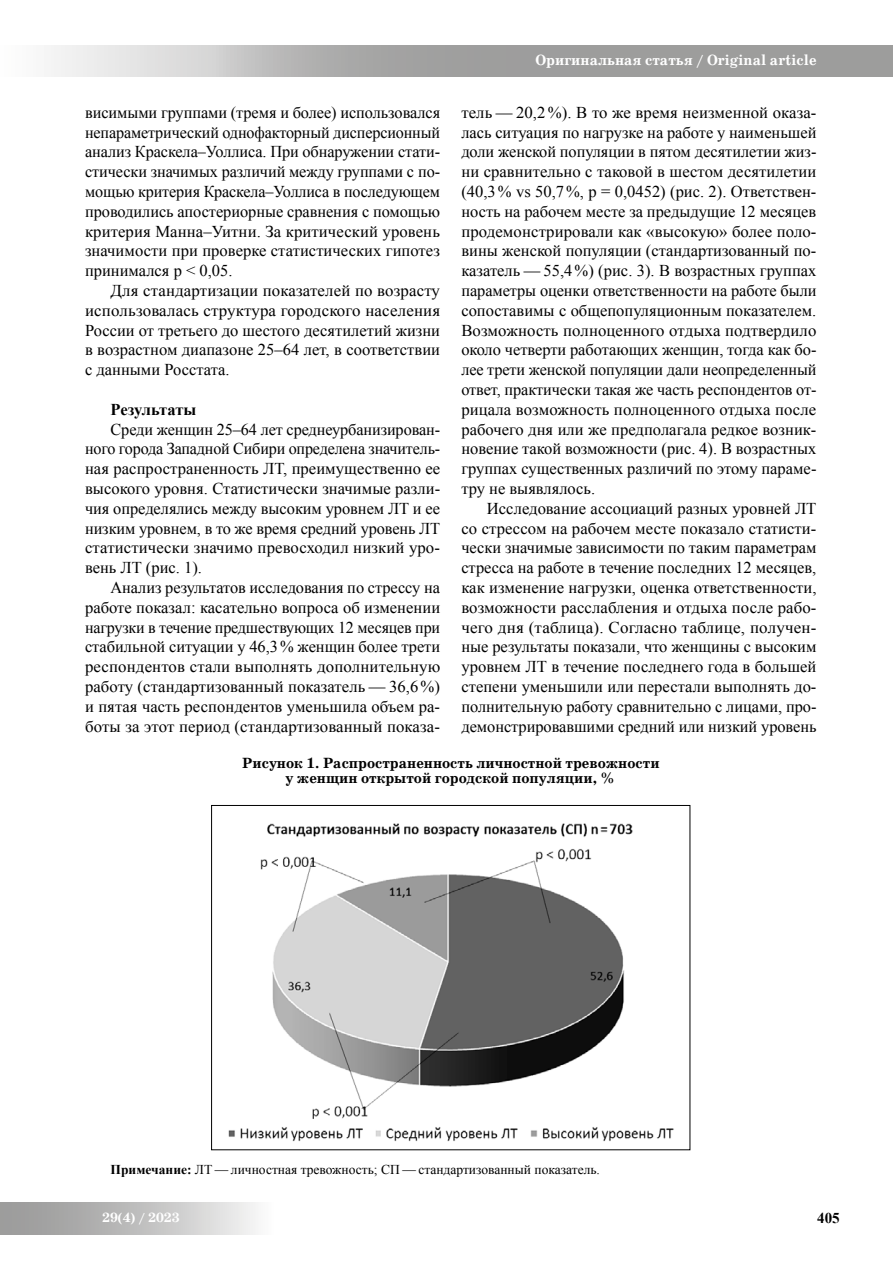
<style>
.page{position:relative;width:893px;height:1263px;background:#fff}
.page>*{position:absolute;margin:0;border:0;box-sizing:border-box;transform-origin:0 0}
.t1{font:16.5px/19.8px "Times New Roman";color:#000;text-align:justify}
.t2{font:700 16.5px "Times New Roman";letter-spacing:-.015em;color:#000}
.t3{font:700 15px/15px "School Book C";color:#000;text-align:center}
.t4{font:700 15px "School Book C";color:#fff}
.t5{font:700 15px "Times New Roman";color:#000}
.t6{font:13.5px "Times New Roman";color:#000}
.t7{font:700 13.5px "School Book C";color:#fff}
.s1{font-weight:700}
</style>
<div class="page">
<svg style="left:51px;top:45px;width:842px;height:32px;background:#b0b0af"></svg>
<div style="left:0;top:1202px;width:274px;height:32px;background:linear-gradient(to right,#909090,#f5f5f5)"></div>
<img style="left:228px;top:823px;width:446px;height:319px">
<p class="t4" style="left:535px;top:52px;width:283px">Оригинальная статья / Original article</p>
<p class="t1" style="left:85px;top:102px;width:357px">висимыми группами (тремя и более) использовался непараметрический однофакторный дисперсионный анализ Краскела–Уоллиса. При обнаружении стати&shy;стически значимых различий между группами с по&shy;мощью критерия Краскела–Уоллиса в последующем проводились апостериорные сравнения с помощью критерия Манна–Уитни. За критический уровень значимости при проверке статистических гипотез принимался р &lt; 0,05.</p>
<p class="t1" style="left:85px;top:280px;width:357px;text-indent:26px">Для стандартизации показателей по возрасту использовалась структура городского населения России от третьего до шестого десятилетий жизни в возрастном диапазоне 25–64 лет, в соответствии с данными Росстата.</p>
<p class="t2" style="left:111px;top:398px;width:87px">Результаты</p>
<p class="t1" style="left:85px;top:419px;width:357px;text-indent:26px">Среди женщин 25–64 лет среднеурбанизирован&shy;ного города Западной Сибири определена значитель&shy;ная распространенность ЛТ, преимущественно ее высокого уровня. Статистически значимые разли&shy;чия определялись между высоким уровнем ЛТ и ее низким уровнем, в то же время средний уровень ЛТ статистически значимо превосходил низкий уро&shy;вень ЛТ (рис. 1).</p>
<p class="t1" style="left:85px;top:577px;width:357px;text-indent:26px">Анализ результатов исследования по стрессу на работе показал: касательно вопроса об изменении нагрузки в течение предшествующих 12 месяцев при стабильной ситуации у 46,3% женщин более трети респондентов стали выполнять дополнительную работу (стандартизованный показатель — 36,6%) и пятая часть респондентов уменьшила объем ра&shy;боты за этот период (стандартизованный показа-</p>
<p class="t1" style="left:461px;top:102px;width:357px">тель — 20,2%). В то же время неизменной оказа&shy;лась ситуация по нагрузке на работе у наименьшей доли женской популяции в пятом десятилетии жиз&shy;ни сравнительно с таковой в шестом десятилетии (40,3% vs 50,7%, p = 0,0452) (рис. 2). Ответствен&shy;ность на рабочем месте за предыдущие 12 месяцев продемонстрировали как «высокую» более поло&shy;вины женской популяции (стандартизованный по&shy;казатель — 55,4%) (рис. 3). В возрастных группах параметры оценки ответственности на работе были сопоставимы с общепопуляционным показателем.<br>Возможность полноценного отдыха подтвердило около четверти работающих женщин, тогда как бо&shy;лее трети женской популяции дали неопределенный ответ, практически такая же часть респондентов от&shy;рицала возможность полноценного отдыха после рабочего дня или же предполагала редкое возник&shy;новение такой возможности (рис. 4). В возрастных группах существенных различий по этому параме&shy;тру не выявлялось.</p>
<p class="t1" style="left:461px;top:498px;width:357px;text-indent:26px">Исследование ассоциаций разных уровней ЛТ со стрессом на рабочем месте показало статисти&shy;чески значимые зависимости по таким параметрам стресса на работе в течение последних 12 месяцев, как изменение нагрузки, оценка ответственности, возможности расслабления и отдыха после рабо&shy;чего дня (таблица). Согласно таблице, получен&shy;ные результаты показали, что женщины с высоким уровнем ЛТ в течение последнего года в большей степени уменьшили или перестали выполнять до&shy;полнительную работу сравнительно с лицами, про&shy;демонстрировавшими средний или низкий уровень</p>
<p class="t3" style="left:242px;top:756px;width:419px">Рисунок 1. Распространенность личностной тревожности у женщин открытой городской популяции, %</p>
<p class="t6" style="left:111px;top:1160px;width:491px"><span class="s1">Примечание:</span> ЛТ — личностная тревожность; СП — стандартизованный показатель.</p>
<p class="t7" style="left:102px;top:1210px;width:79px">29(4) / 2023</p>
<p class="t5" style="left:817px;top:1207px;width:24px">405</p>
</div>
